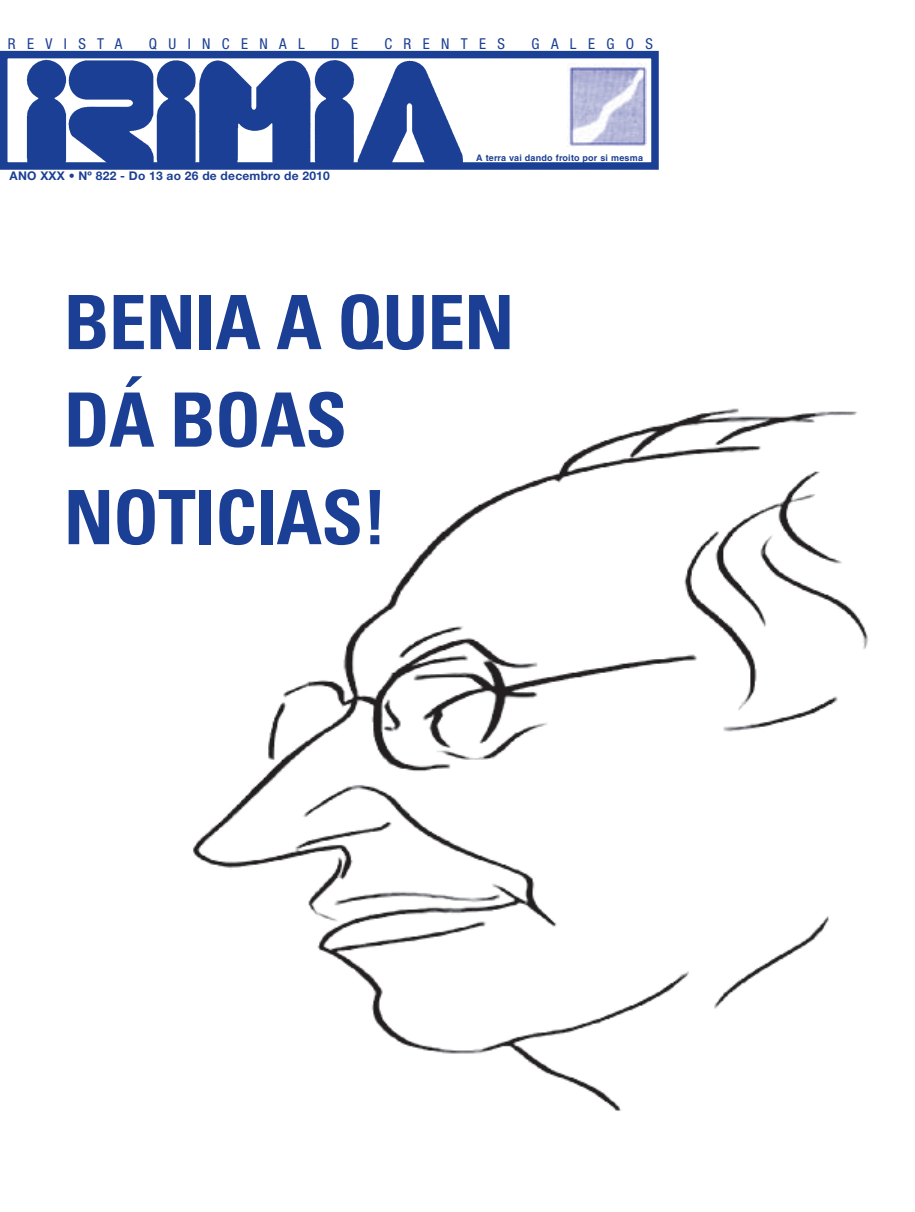
<style>
.page{position:relative;width:915px;height:1212px;background:#fff}
.page>*{position:absolute;margin:0;border:0;box-sizing:border-box;transform-origin:0 0}
.t1{font:700 condensed 75px/97.5px "Univers LT Std";letter-spacing:-.01em;color:#1b3f94}
.t2{font:condensed 15px "Helvetica Neue LT Std";letter-spacing:.76em;color:#1b3f94}
.t3{font:700 12px "Helvetica Neue LT Std";letter-spacing:.02em;color:#1b3f94}
.t4{font:700 9px "Helvetica LT Std";letter-spacing:.025em;color:#1b3f94}
</style>
<div class="page">
<img style="left:193px;top:408px;width:676px;height:703px">
<svg style="left:0;top:50px;width:659px;height:120px"></svg>
<img style="left:567px;top:64px;width:78px;height:83px">
<p class="t2" style="left:8px;top:35px;width:116px">REVISTA</p>
<p class="t2" style="left:149px;top:35px;width:157px">QUINCENAL</p>
<p class="t2" style="left:331px;top:35px;width:28px">D E</p>
<p class="t2" style="left:384px;top:35px;width:122px">CRENTES</p>
<p class="t2" style="left:531px;top:35px;width:123px">GALEGOS</p>
<p class="t3" style="left:10px;top:168px;width:322px">ANO XXX • Nº 822 - Do 13 ao 26 de decembro de 2010</p>
<p class="t4" style="left:476px;top:152px;width:168px">A terra vai dando froito por si mesma</p>
<h1 class="t1" style="left:64px;top:273px;width:452px">BENIA A QUEN<br>DÁ BOAS<br>NOTICIAS!</h1>
</div>
